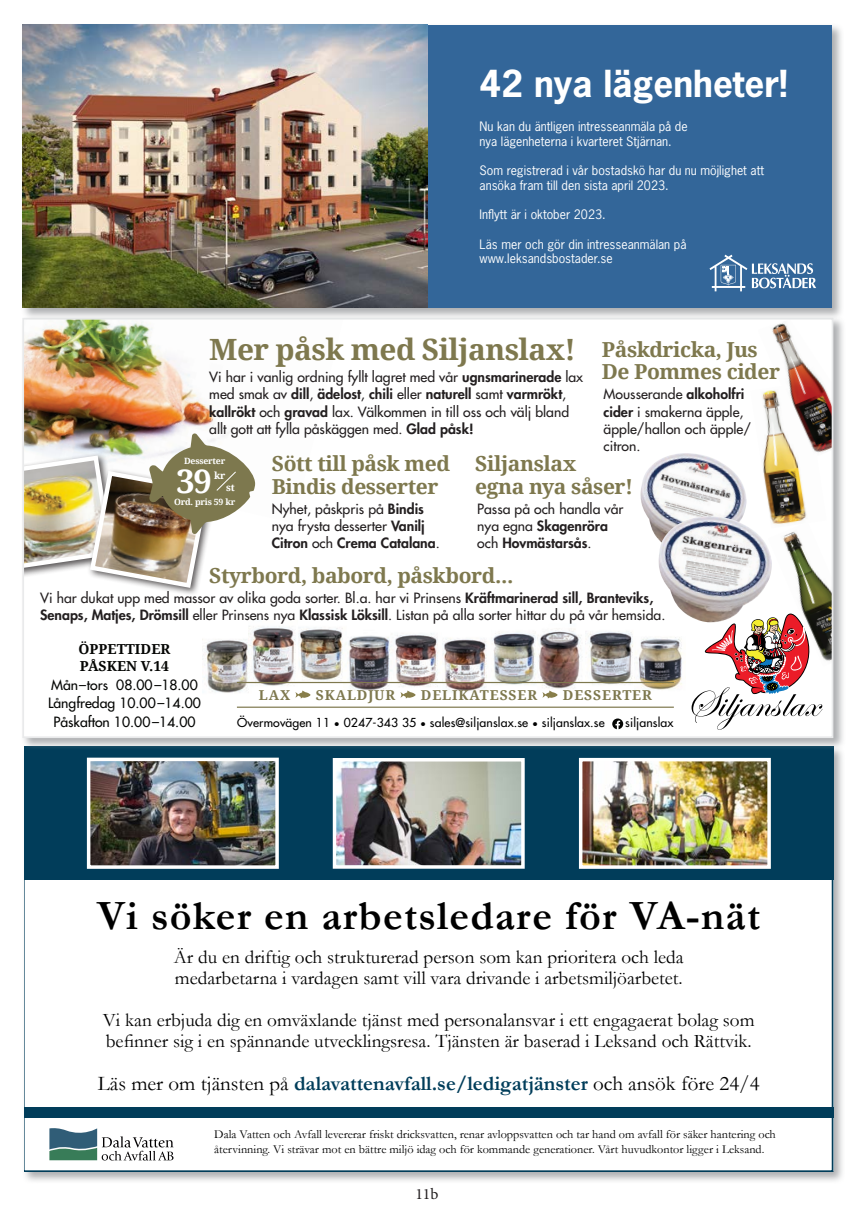
<style>
.page{position:relative;width:854px;height:1216px;background:#fff}
.page>*{position:absolute;margin:0;border:0;box-sizing:border-box;transform-origin:0 0}
.t1{font:700 42px "Garamond";letter-spacing:.03em;color:#000}
.t2{font:700 35px "News Gothic Std";color:#fff}
.t3{font:700 32.2px "Droid Serif";color:#fff}
.t4{font:700 29.22px "Droid Serif";letter-spacing:-.02em;color:#7e784e}
.t5{font:21px "Garamond";color:#000}
.t6{font:700 20.65px/22.4px "Droid Serif";letter-spacing:-.02em;color:#7e784e}
.t7{font:19.25px/21px "Garamond";color:#000}
.t8{font:15.75px "Minion Pro";color:#231f20}
.t9{font:500 13.83px/17.3px "Futura Std";color:#231f20}
.t10{font:500 13.83px/18.6px "Futura Std";color:#040503;text-align:center}
.t11{font:700 13.83px/16.6px "Droid Serif";color:#040503}
.t12{font:700 13.65px "Droid Serif";letter-spacing:.06em;color:#7e784e}
.t13{font:12.25px/14.7px "News Gothic Std";color:#fff}
.t14{font:12.25px/14.7px "Garamond";color:#000}
.t15{font:500 12.08px "Futura Std";letter-spacing:.01em;color:#000}
.t16{font:700 9.8px "Droid Serif";color:#fff}
.t17{font:700 8.58px "Droid Serif";letter-spacing:-.025em;color:#fff}
.s1{font-weight:800}
.s2{font-size:10.33px}
.s3{font-weight:700;color:#013d5a}
</style>
<div class="page">
<div style="left:22px;top:744px;width:823px;height:439px;background:#939598;opacity:.75"></div>
<img style="left:24px;top:750px;width:809px;height:421px">
<div style="left:20px;top:316px;width:825px;height:434px;background:#939598;opacity:.75"></div>
<div style="left:23px;top:319px;width:809px;height:418px;background:#fff"></div>
<img style="left:25px;top:321px;width:231px;height:164px">
<img style="left:763px;top:458px;width:44px;height:64px">
<img style="left:772px;top:522px;width:58px;height:139px">
<img style="left:762px;top:323px;width:68px;height:135px">
<img style="left:640px;top:453px;width:107px;height:86px">
<img style="left:658px;top:516px;width:114px;height:101px">
<img style="left:490px;top:632px;width:47px;height:53px">
<img style="left:344px;top:635px;width:47px;height:56px">
<img style="left:297px;top:628px;width:49px;height:54px">
<img style="left:202px;top:633px;width:47px;height:60px">
<img style="left:249px;top:626px;width:48px;height:60px">
<img style="left:585px;top:631px;width:49px;height:54px">
<img style="left:537px;top:629px;width:47px;height:60px">
<img style="left:441px;top:638px;width:49px;height:54px">
<img style="left:391px;top:633px;width:50px;height:54px">
<img style="left:634px;top:637px;width:48px;height:53px">
<div style="left:87px;top:468px;width:130px;height:128px;background:#231f20;opacity:.75"></div>
<svg style="left:295px;top:690px;width:15px;height:8px"></svg>
<svg style="left:400px;top:690px;width:15px;height:8px"></svg>
<svg style="left:542px;top:690px;width:15px;height:8px"></svg>
<hr style="left:237px;top:682px;width:436px;height:1px;background:#7e784e">
<hr style="left:237px;top:706px;width:436px;height:1px;background:#7e784e">
<svg style="left:612px;top:718px;width:11px;height:11px"></svg>
<svg style="left:691px;top:612px;width:131px;height:117px"></svg>
<img style="left:25px;top:433px;width:230px;height:157px">
<div style="left:20px;top:23px;width:823px;height:296px;background:#939598;opacity:.75"></div>
<div style="left:427px;top:25px;width:404px;height:283px;background:#369"></div>
<img style="left:22px;top:25px;width:405px;height:283px">
<svg style="left:709px;top:255px;width:107px;height:36px"></svg>
<p class="t2" style="left:479px;top:61px;width:309px">42 nya lägenheter!</p>
<p class="t13" style="left:479px;top:119px;width:209px">Nu kan du äntligen intresseanmäla på de nya lägenheterna i kvarteret Stjärnan.</p>
<p class="t13" style="left:479px;top:163px;width:286px">Som registrerad i vår bostadskö har du nu möjlighet att ansöka fram till den sista april 2023.</p>
<p class="t13" style="left:479px;top:207px;width:127px">Inflytt är i oktober 2023.</p>
<p class="t13" style="left:479px;top:236px;width:208px">Läs mer och gör din intresseanmälan på www.leksandsbostader.se</p>
<p class="t4" style="left:209px;top:329px;width:368px">Mer påsk med Siljanslax!</p>
<p class="t9" style="left:209px;top:368px;width:375px">Vi har i vanlig ordning fyllt lagret med vår <span class="s1">ugnsmarinerade</span> lax med smak av <span class="s1">dill</span>, <span class="s1">ädelost</span>, <span class="s1">chili</span> eller <span class="s1">naturell</span> samt <span class="s1">varmrökt</span>, <span class="s1">kallrökt</span> och <span class="s1">gravad</span> lax. Välkommen in till oss och välj bland allt gott att fylla påskäggen med. <span class="s1">Glad påsk!</span></p>
<p class="t6" style="left:601px;top:338px;width:180px">Påskdricka, Jus<br>De Pommes cider</p>
<p class="t9" style="left:603px;top:386px;width:149px">Mousserande <span class="s1">alkoholfri cider</span> i smakerna äpple, äpple/hallon och äpple/ citron.</p>
<p class="t17" style="left:184px;top:455px;width:43px">Desserter</p>
<p class="t3" style="left:176px;top:458px;width:37px">39</p>
<p class="t16" style="left:214px;top:468px;width:13px">kr</p>
<p class="t16" style="left:226px;top:480px;width:10px">st</p>
<p class="t17" style="left:174px;top:496px;width:63px">Ord. pris 59 kr</p>
<p class="t6" style="left:272px;top:452px;width:180px">Sött till påsk med<br>Bindis desserter</p>
<p class="t9" style="left:272px;top:500px;width:169px">Nyhet, påskpris på <span class="s1">Bindis </span>nya frysta desserter <span class="s1">Vanilj<br>Citron</span> och <span class="s1">Crema Catalana</span>.</p>
<p class="t6" style="left:475px;top:452px;width:159px">Siljanslax<br>egna nya såser!</p>
<p class="t9" style="left:477px;top:500px;width:148px">Passa på och handla vår nya egna <span class="s1">Skagenröra </span>och <span class="s1">Hovmästarsås</span>.</p>
<p class="t6" style="left:209px;top:564px;width:305px">Styrbord, babord, påskbord...</p>
<p class="t9" style="left:40px;top:589px;width:626px">Vi har dukat upp med massor av olika goda sorter. Bl.a. har vi Prinsens <span class="s1">Kräftmarinerad sill, Branteviks,<br>Senaps, Matjes, Drömsill</span> eller Prinsens nya <span class="s1">Klassisk Löksill</span>. Listan på alla sorter hittar du på vår hemsida.</p>
<p class="t11" style="left:79px;top:640px;width:93px">ÖPPETTIDER<br>PÅSKEN V.14</p>
<p class="t10" style="left:48px;top:675px;width:154px">Mån–tors 08.00–18.00<br>Långfredag 10.00–14.00<br>Påskafton 10.00–14.00</p>
<p class="t12" style="left:259px;top:685px;width:33px">LAX</p>
<p class="t12" style="left:316px;top:685px;width:81px">SKALDJUR</p>
<p class="t12" style="left:421px;top:685px;width:118px">DELIKATESSER</p>
<p class="t12" style="left:562px;top:685px;width:90px">DESSERTER</p>
<p class="t15" style="left:237px;top:714px;width:369px">Övermovägen 11 <span class="s2">•</span> 0247-343 35 <span class="s2">•</span> sales@siljanslax.se <span class="s2">•</span> siljanslax.se</p>
<p class="t15" style="left:625px;top:714px;width:50px">siljanslax</p>
<p class="t1" style="left:97px;top:887px;width:664px">Vi söker en arbetsledare för VA-nät</p>
<p class="t7" style="left:174px;top:945px;width:511px">Är du en driftig och strukturerad person som kan prioritera och leda medarbetarna i vardagen samt vill vara drivande i arbetsmiljöarbetet.</p>
<p class="t7" style="left:103px;top:1008px;width:653px">Vi kan erbjuda dig en omväxlande tjänst med personalansvar i ett engagaerat bolag som befinner sig i en spännande utvecklingsresa. Tjänsten är baserad i Leksand och Rättvik.</p>
<p class="t5" style="left:98px;top:1069px;width:663px">Läs mer om tjänsten på <span class="s3">dalavattenavfall.se/ledigatjänster</span> och ansök före 24/4</p>
<p class="t14" style="left:214px;top:1126px;width:563px">Dala Vatten och Avfall levererar friskt dricksvatten, renar avloppsvatten och tar hand om avfall för säker hantering och återvinning. Vi strävar mot en bättre miljö idag och för kommande generationer. Vårt huvudkontor ligger i Leksand.</p>
<p class="t8" style="left:415px;top:1183px;width:25px">11b</p>
</div>
